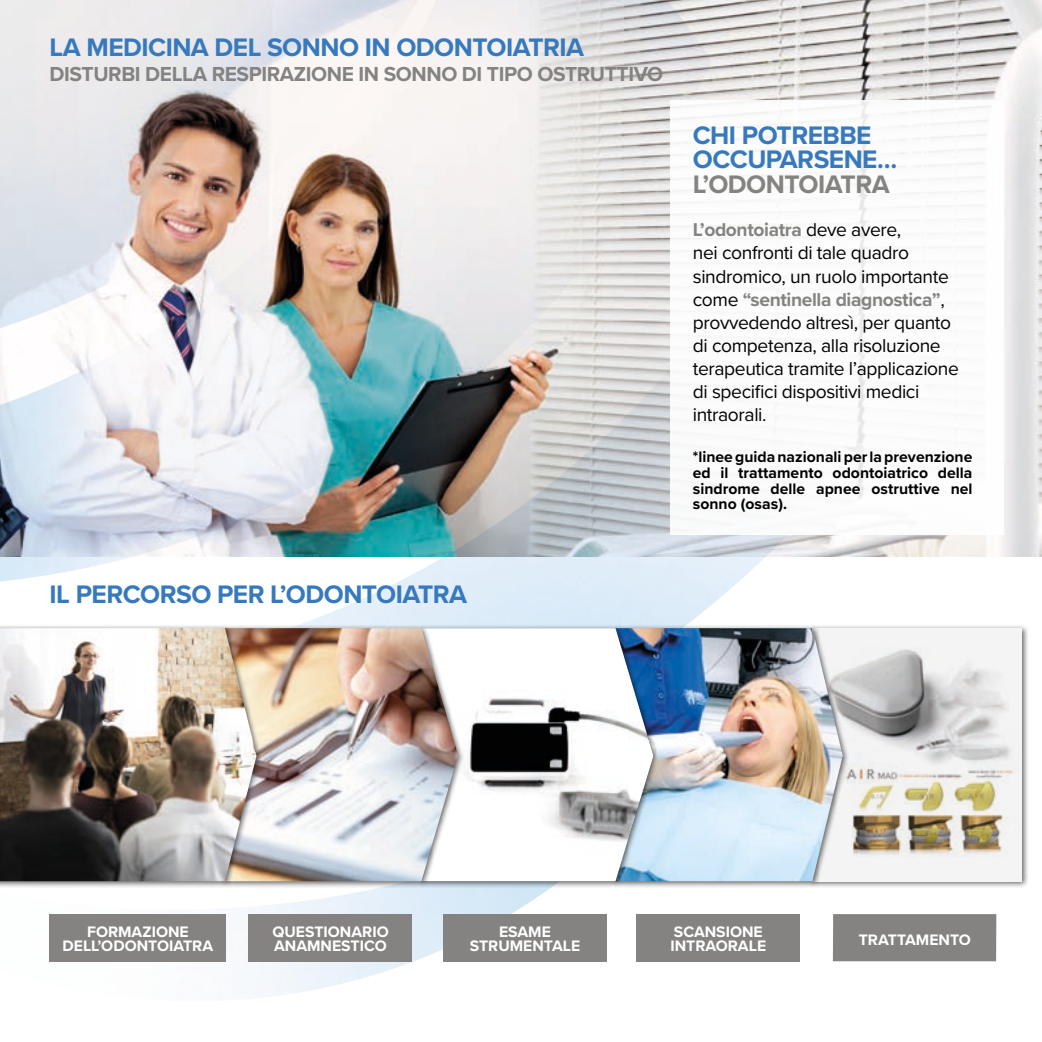
<style>
.page{position:relative;width:1042px;height:1042px;background:#fff}
.page>*{position:absolute;margin:0;border:0;box-sizing:border-box;transform-origin:0 0}
.t1{font:700 26.25px/24.5px "Proxima Nova";letter-spacing:-.02em;color:#3779bd}
.t2{font:700 26.25px "Proxima Nova";letter-spacing:-.02em;color:#848381}
.t3{font:700 21px "Proxima Nova";letter-spacing:-.02em;color:#848381}
.t4{font:19.25px/23.1px "Proxima Nova";letter-spacing:-.02em;color:#020203}
.t5{font:700 15.75px/15.8px "Proxima Nova";color:#020203;text-align:justify}
.t6{font:700 15.75px/14px "Proxima Nova";color:#fff}
.s1{font-weight:700;color:#848381}
</style>
<div class="page">
<img style="left:711px;top:0;width:331px;height:556px">
<img style="left:305px;top:535px;width:502px;height:88px">
<img style="left:0;top:0;width:711px;height:584px">
<div style="left:670px;top:100px;width:333px;height:435px;background:#fff"></div>
<div style="left:807px;top:623px;width:221px;height:264px;background:#020203;opacity:.6"></div>
<div style="left:812px;top:628px;width:210px;height:253px;background:#f4f4f4"></div>
<img style="left:849px;top:649px;width:165px;height:208px">
<div style="left:610px;top:623px;width:239px;height:264px;background:#020203;opacity:.6"></div>
<img style="left:659px;top:628px;width:184px;height:253px">
<div style="left:416px;top:623px;width:243px;height:264px;background:#020203;opacity:.6"></div>
<img style="left:464px;top:628px;width:189px;height:253px">
<div style="left:220px;top:623px;width:244px;height:264px;background:#020203;opacity:.6"></div>
<img style="left:263px;top:628px;width:195px;height:253px">
<div style="left:0;top:623px;width:263px;height:264px;background:#020203;opacity:.6"></div>
<img style="left:0;top:628px;width:257px;height:253px">
<div style="left:833px;top:914px;width:163px;height:47px;background:#848381"></div>
<div style="left:636px;top:914px;width:163px;height:47px;background:#848381"></div>
<div style="left:443px;top:914px;width:163px;height:47px;background:#848381"></div>
<div style="left:249px;top:914px;width:163px;height:47px;background:#848381"></div>
<div style="left:49px;top:914px;width:177px;height:47px;background:#848381"></div>
<h1 class="t1" style="left:50px;top:35px;width:536px">LA MEDICINA DEL SONNO IN ODONTOIATRIA</h1>
<p class="t3" style="left:50px;top:58px;width:615px">DISTURBI DELLA RESPIRAZIONE IN SONNO DI TIPO OSTRUTTIVO</p>
<h1 class="t1" style="left:50px;top:581px;width:419px">IL PERCORSO PER L’ODONTOIATRA</h1>
<h1 class="t1" style="left:693px;top:122px;width:206px">CHI POTREBBE<br>OCCUPARSENE…</h1>
<h1 class="t2" style="left:693px;top:164px;width:198px">L’ODONTOIATRA</h1>
<p class="t4" style="left:693px;top:217px;width:268px"><span class="s1">L’odontoiatra</span> deve avere,<br>nei confronti di tale quadro sindromico, un ruolo importante come <span class="s1">“sentinella diagnostica”</span>, provvedendo altresì, per quanto di competenza, alla risoluzione terapeutica tramite l’applicazione di specifici dispositivi medici intraorali.</p>
<p class="t5" style="left:693px;top:449px;width:281px">*linee guida nazionali per la prevenzione ed il trattamento odontoiatrico della sindrome delle apnee ostruttive nel sonno (osas).</p>
<p class="t6" style="left:63px;top:924px;width:152px;text-align:center">FORMAZIONE<br>DELL’ODONTOIATRA</p>
<p class="t6" style="left:272px;top:924px;width:118px">QUESTIONARIO<br>ANAMNESTICO</p>
<p class="t6" style="left:470px;top:924px;width:112px;text-align:center">ESAME<br>STRUMENTALE</p>
<p class="t6" style="left:670px;top:924px;width:97px">SCANSIONE<br>INTRAORALE</p>
<p class="t6" style="left:859px;top:932px;width:114px">TRATTAMENTO</p>
</div>
